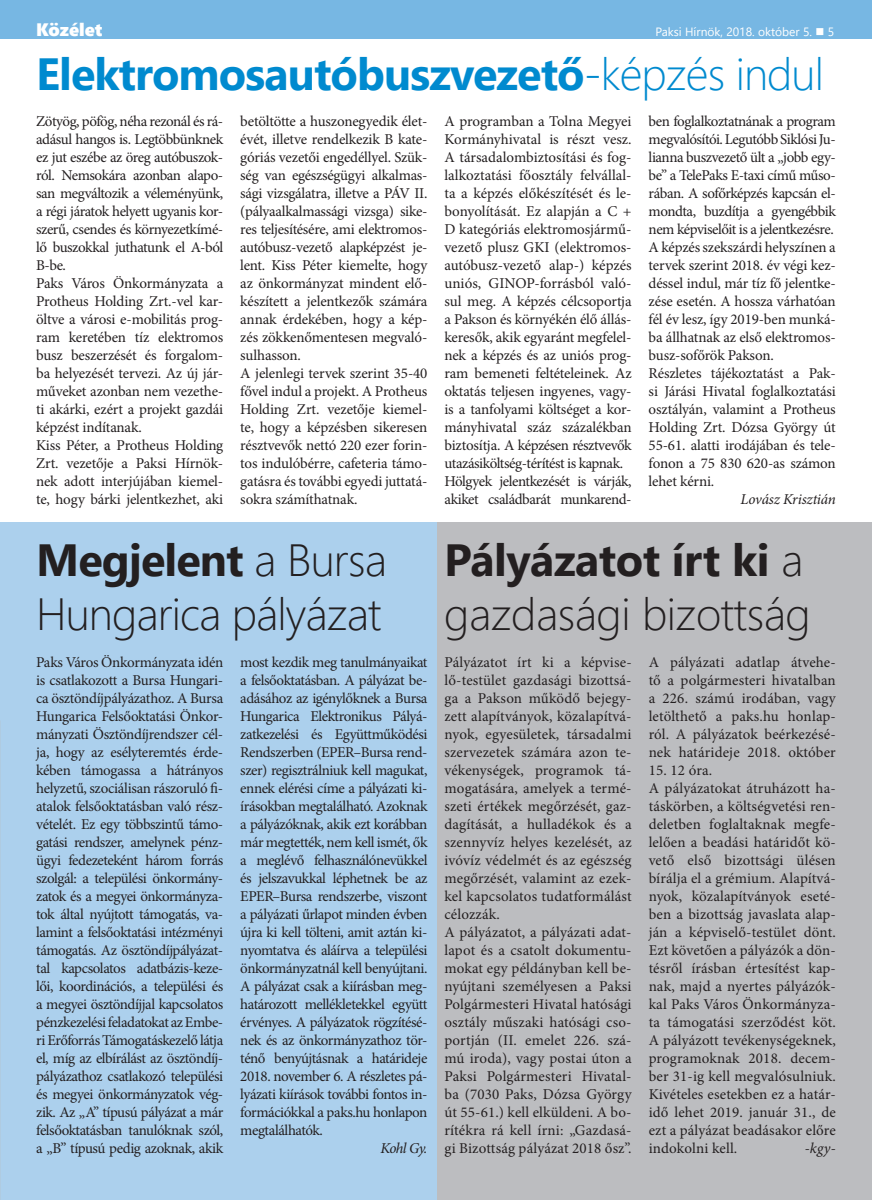
<style>
.page{position:relative;width:872px;height:1200px;background:#fff}
.page>*{position:absolute;margin:0;border:0;box-sizing:border-box;transform-origin:0 0}
.t1{font:300 45px/54px "Segoe UI";letter-spacing:-.01em;color:#231f20}
.t2{font:700 45px "Segoe UI";letter-spacing:-.02em;color:#008acf}
.t3{font:18px "Segoe UI Black";color:#fff}
.t4{font:15px/18px "Minion Pro";letter-spacing:-.01em;color:#231f20}
.t5{font:15px/18px "Minion Pro";letter-spacing:.01em;color:#231f20}
.t6{font:italic 15px "Minion Pro";letter-spacing:-.02em;color:#231f20}
.t7{font:12px "Segoe UI";color:#fff}
.s1{font-weight:300}
.s2{font-weight:700}
</style>
<div class="page">
<div style="left:436px;top:522px;width:436px;height:677px;background:#bcbdc0"></div>
<div style="left:0;top:522px;width:436px;height:677px;background:#acd0ed"></div>
<div style="left:0;top:0;width:872px;height:38px;background:#77b7e3"></div>
<p class="t3" style="left:36px;top:17px;width:68px">Közélet</p>
<p class="t7" style="left:655px;top:20px;width:180px">Paksi Hírnök, 2018. október 5. ■ 5</p>
<h1 class="t2" style="left:36px;top:32px;width:789px">Elektromosautóbuszvezető<span class="s1">-képzés indul</span></h1>
<p class="t4" style="left:36px;top:112px;width:189px">Zötyög, pöfög, néha rezonál és rá&shy;adásul hangos is. Legtöbbünknek ez jut eszébe az öreg autóbuszok&shy;ról. Nemsokára azonban alapo&shy;san megváltozik a véleményünk, a régi járatok helyett ugyanis kor&shy;szerű, csendes és környezetkímé&shy;lő buszokkal juthatunk el A-ból<br>B-be.<br>Paks Város Önkormányzata a<br>Protheus Holding Zrt.-vel kar&shy;öltve a városi e-mobilitás prog&shy;ram keretében tíz elektromos busz beszerzését és forgalom&shy;ba helyezését tervezi. Az új jár&shy;műveket azonban nem vezethe&shy;ti akárki, ezért a projekt gazdái képzést indítanak.<br>Kiss Péter, a Protheus Holding<br>Zrt. vezetője a Paksi Hírnök&shy;nek adott interjújában kiemel&shy;te, hogy bárki jelentkezhet, aki</p>
<p class="t4" style="left:240px;top:112px;width:189px">betöltötte a huszonegyedik élet&shy;évét, illetve rendelkezik B kate&shy;góriás vezetői engedéllyel. Szük&shy;ség van egészségügyi alkalmas&shy;sági vizsgálatra, illetve a PÁV II. (pályaalkalmassági vizsga) sike&shy;res teljesítésére, ami elektromos&shy;autóbusz-vezető alapképzést je&shy;lent. Kiss Péter kiemelte, hogy az önkormányzat mindent elő&shy;készített a jelentkezők számára annak érdekében, hogy a kép&shy;zés zökkenőmentesen megvaló&shy;sulhasson.<br>A jelenlegi tervek szerint 35-40 fővel indul a projekt. A Protheus<br>Holding Zrt. vezetője kiemel&shy;te, hogy a képzésben sikeresen résztvevők nettó 220 ezer forin&shy;tos indulóbérre, cafeteria támo&shy;gatásra és további egyedi juttatá&shy;sokra számíthatnak.</p>
<p class="t4" style="left:444px;top:112px;width:189px">A programban a Tolna Megyei<br>Kormányhivatal is részt vesz.<br>A társadalombiztosítási és fog&shy;lalkoztatási főosztály felvállal&shy;ta a képzés előkészítését és le&shy;bonyolítását. Ez alapján a C +<br>D kategóriás elektromosjármű&shy;vezető plusz GKI (elektromos&shy;autóbusz-vezető alap-) képzés uniós, GINOP-forrásból való&shy;sul meg. A képzés célcsoportja a Pakson és környékén élő állás&shy;keresők, akik egyaránt megfelel&shy;nek a képzés és az uniós prog&shy;ram bemeneti feltételeinek. Az oktatás teljesen ingyenes, vagy&shy;is a tanfolyami költséget a kor&shy;mányhivatal száz százalékban biztosítja. A képzésen résztvevők utazásiköltség-térítést is kapnak.<br>Hölgyek jelentkezését is várják, akiket családbarát munkarend-</p>
<p class="t4" style="left:648px;top:112px;width:189px">ben foglalkoztatnának a program megvalósítói. Legutóbb Siklósi Ju&shy;lianna buszvezető ült a „jobb egy&shy;be” a TelePaks E-taxi című műso&shy;rában. A sofőrképzés kapcsán el&shy;mondta, buzdítja a gyengébbik nem képviselőit is a jelentkezésre.<br>A képzés szekszárdi helyszínen a tervek szerint 2018. év végi kez&shy;déssel indul, már tíz fő jelentke&shy;zése esetén. A hossza várhatóan fél év lesz, így 2019-ben munká&shy;ba állhatnak az első elektromos&shy;busz-sofőrök Pakson.<br>Részletes tájékoztatást a Pak&shy;si Járási Hivatal foglalkoztatási osztályán, valamint a Protheus<br>Holding Zrt. Dózsa György út<br>55-61. alatti irodájában és tele&shy;fonon a 75 830 620-as számon lehet kérni.</p>
<p class="t6" style="left:740px;top:489px;width:97px">Lovász Krisztián</p>
<h1 class="t1" style="left:36px;top:529px;width:352px"><span class="s2">Megjelent</span> a Bursa<br>Hungarica pályázat</h1>
<h1 class="t1" style="left:444px;top:529px;width:368px"><span class="s2">Pályázatot írt ki</span> a gazdasági bizottság</h1>
<p class="t4" style="left:36px;top:652px;width:189px;text-align:justify">Paks Város Önkormányzata idén is csatlakozott a Bursa Hungari&shy;ca ösztöndíjpályázathoz. A Bursa Hungarica Felsőoktatási Önkor&shy;mányzati Ösztöndíjrendszer cél&shy;ja, hogy az esélyteremtés érde&shy;kében támogassa a hátrányos helyzetű, szociálisan rászoruló fi&shy;atalok felsőoktatásban való rész&shy;vételét. Ez egy többszintű támo&shy;gatási rendszer, amelynek pénz&shy;ügyi fedezeteként három forrás szolgál: a települési önkormány&shy;zatok és a megyei önkormányza&shy;tok által nyújtott támogatás, va&shy;lamint a felsőoktatási intézményi támogatás. Az ösztöndíjpályázat&shy;tal kapcsolatos adatbázis-keze&shy;lői, koordinációs, a települési és a megyei ösztöndíjjal kapcsolatos pénzkezelési feladatokat az Embe&shy;ri Erőforrás Támogatáskezelő látja el, míg az elbírálást az ösztöndíj&shy;pályázathoz csatlakozó települési és megyei önkormányzatok vég&shy;zik. Az „A” típusú pályázat a már felsőoktatásban tanulóknak szól, a „B” típusú pedig azoknak, akik</p>
<p class="t4" style="left:240px;top:652px;width:189px;text-align:justify">most kezdik meg tanulmányaikat a felsőoktatásban. A pályázat be&shy;adásához az igénylőknek a Bursa Hungarica Elektronikus Pályá&shy;zatkezelési és Együttműködési Rendszerben (EPER–Bursa rend&shy;szer) regisztrálniuk kell magukat, ennek elérési címe a pályázati ki&shy;írásokban megtalálható. Azoknak a pályázóknak, akik ezt korábban már megtették, nem kell ismét, ők a meglévő felhasználónevükkel és jelszavukkal léphetnek be az EPER–Bursa rendszerbe, viszont a pályázati űrlapot minden évben újra ki kell tölteni, amit aztán ki&shy;nyomtatva és aláírva a települési önkormányzatnál kell benyújtani.<br>A pályázat csak a kiírásban meg&shy;határozott mellékletekkel együtt érvényes. A pályázatok rögzítésé&shy;nek és az önkormányzathoz tör&shy;ténő benyújtásnak a határideje 2018. november 6. A részletes pá&shy;lyázati kiírások további fontos in&shy;formációkkal a paks.hu honlapon megtalálhatók.</p>
<p class="t6" style="left:380px;top:1137px;width:49px">Kohl Gy.</p>
<p class="t5" style="left:444px;top:652px;width:189px">Pályázatot írt ki a képvise&shy;lő-testület gazdasági bizottsá&shy;ga a Pakson működő bejegy&shy;zett alapítványok, közalapítvá&shy;nyok, egyesületek, társadalmi szervezetek számára azon te&shy;vékenységek, programok tá&shy;mogatására, amelyek a termé&shy;szeti értékek megőrzését, gaz&shy;dagítását, a hulladékok és a szennyvíz helyes kezelését, az ivóvíz védelmét és az egészség megőrzését, valamint az ezek&shy;kel kapcsolatos tudatformálást célozzák.<br>A pályázatot, a pályázati adat&shy;lapot és a csatolt dokumentu&shy;mokat egy példányban kell be&shy;nyújtani személyesen a Paksi<br>Polgármesteri Hivatal hatósági osztály műszaki hatósági cso&shy;portján (II. emelet 226. szá&shy;mú iroda), vagy postai úton a<br>Paksi Polgármesteri Hivatal&shy;ba (7030 Paks, Dózsa György út 55-61.) kell elküldeni. A bo&shy;rítékra rá kell írni: „Gazdasá&shy;gi Bizottság pályázat 2018 ősz”.</p>
<p class="t4" style="left:648px;top:652px;width:189px;text-align:justify">A pályázati adatlap átvehe&shy;tő a polgármesteri hivatalban a 226. számú irodában, vagy letölthető a paks.hu honlap&shy;ról. A pályázatok beérkezésé&shy;nek határideje 2018. október</p>
<p class="t5" style="left:648px;top:760px;width:189px">15. 12 óra.<br>A pályázatokat átruházott ha&shy;táskörben, a költségvetési ren&shy;deletben foglaltaknak megfe&shy;lelően a beadási határidőt kö&shy;vető első bizottsági ülésen bírálja el a grémium. Alapítvá&shy;nyok, közalapítványok eseté&shy;ben a bizottság javaslata alap&shy;ján a képviselő-testület dönt.<br>Ezt követően a pályázók a dön&shy;tésről írásban értesítést kap&shy;nak, majd a nyertes pályázók&shy;kal Paks Város Önkormányza&shy;ta támogatási szerződést köt.<br>A pályázott tevékenységeknek, programoknak 2018. decem&shy;ber 31-ig kell megvalósulniuk.<br>Kivételes esetekben ez a határ&shy;idő lehet 2019. január 31., de ezt a pályázat beadásakor előre indokolni kell.</p>
<p class="t6" style="left:804px;top:1137px;width:32px">-kgy-</p>
</div>
